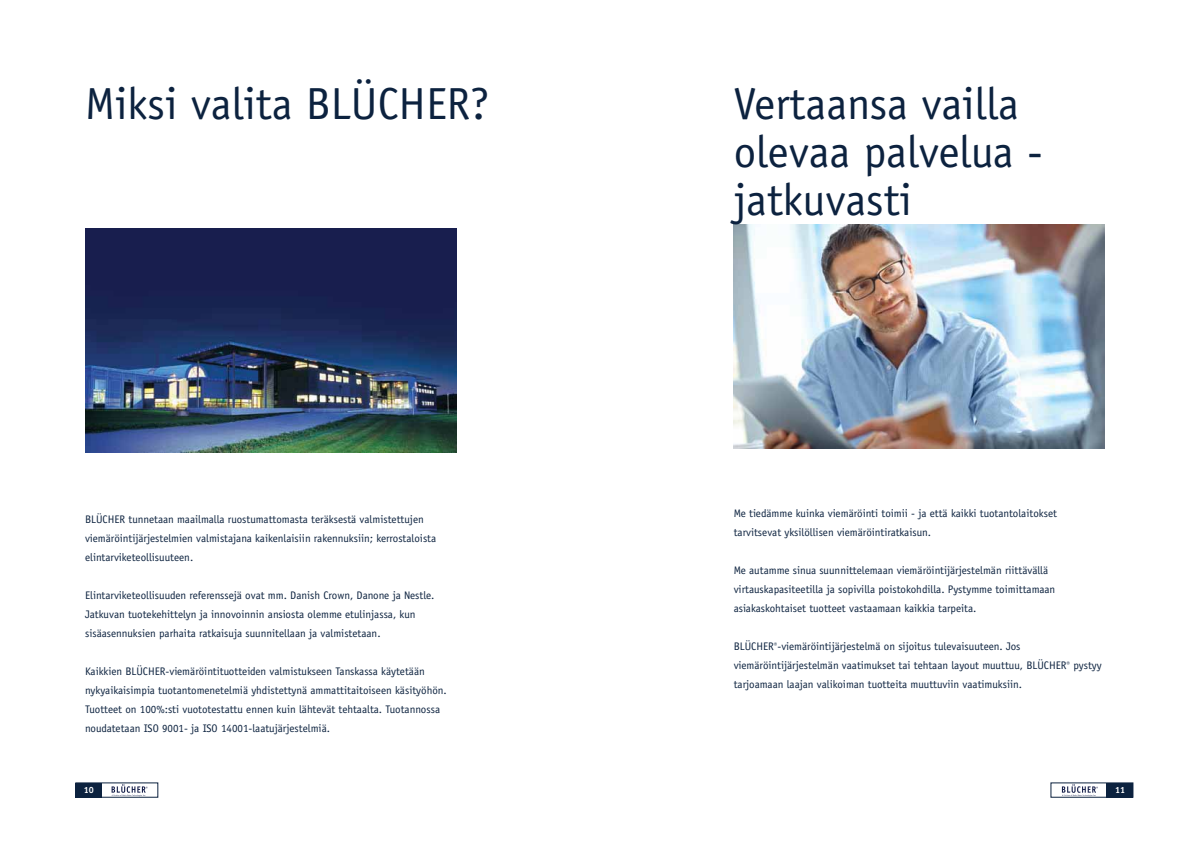
<style>
.page{position:relative;width:1191px;height:842px;background:#fff}
.page>*{position:absolute;margin:0;border:0;box-sizing:border-box;transform-origin:0 0}
.t1{font:45px/48px "Officina Sans";color:#0c223f}
.t2{font:11px/19px "Officina Sans";color:#0c223f}
.t3{font:700 9px "Officina Sans";color:#fff}
</style>
<div class="page">
<img style="left:85px;top:228px;width:371px;height:225px">
<img style="left:733px;top:224px;width:371px;height:225px">
<svg style="left:1062px;top:784px;width:36px;height:13px"></svg>
<div style="left:1106px;top:783px;width:27px;height:14px;background:#0c223f"></div>
<svg style="left:112px;top:784px;width:36px;height:13px"></svg>
<div style="left:76px;top:783px;width:26px;height:14px;background:#0c223f"></div>
<h1 class="t1" style="left:85px;top:83px;width:406px">Miksi valita BLÜCHER?</h1>
<p class="t2" style="left:85px;top:511px;width:353px">BLÜCHER tunnetaan maailmalla ruostumattomasta teräksestä valmistettujen viemäröintijärjestelmien valmistajana kaikenlaisiin rakennuksiin; kerrostaloista elintarviketeollisuuteen.</p>
<p class="t2" style="left:85px;top:587px;width:351px">Elintarviketeollisuuden referenssejä ovat mm. Danish Crown, Danone ja Nestle.<br>Jatkuvan tuotekehittelyn ja innovoinnin ansiosta olemme etulinjassa, kun sisäasennuksien parhaita ratkaisuja suunnitellaan ja valmistetaan.</p>
<p class="t2" style="left:85px;top:663px;width:363px">Kaikkien BLÜCHER-viemäröintituotteiden valmistukseen Tanskassa käytetään nykyaikaisimpia tuotantomenetelmiä yhdistettynä ammattitaitoiseen käsityöhön.<br>Tuotteet on 100%:sti vuototestattu ennen kuin lähtevät tehtaalta. Tuotannossa noudatetaan ISO 9001- ja ISO 14001-laatujärjestelmiä.</p>
<h1 class="t1" style="left:733px;top:83px;width:311px">Vertaansa vailla olevaa palvelua - jatkuvasti</h1>
<p class="t2" style="left:733px;top:505px;width:325px">Me tiedämme kuinka viemäröinti toimii - ja että kaikki tuotantolaitokset tarvitsevat yksilöllisen viemäröintiratkaisun.</p>
<p class="t2" style="left:733px;top:562px;width:323px">Me autamme sinua suunnittelemaan viemäröintijärjestelmän riittävällä virtauskapasiteetilla ja sopivilla poistokohdilla. Pystymme toimittamaan asiakaskohtaiset tuotteet vastaamaan kaikkia tarpeita.</p>
<p class="t2" style="left:733px;top:638px;width:369px">BLÜCHER<sup>®</sup>-viemäröintijärjestelmä on sijoitus tulevaisuuteen. Jos viemäröintijärjestelmän vaatimukset tai tehtaan layout muuttuu, BLÜCHER<sup>®</sup> pystyy tarjoamaan laajan valikoiman tuotteita muuttuviin vaatimuksiin.</p>
<p class="t3" style="left:84px;top:786px;width:12px">10</p>
<p class="t3" style="left:1115px;top:786px;width:12px">11</p>
</div>
